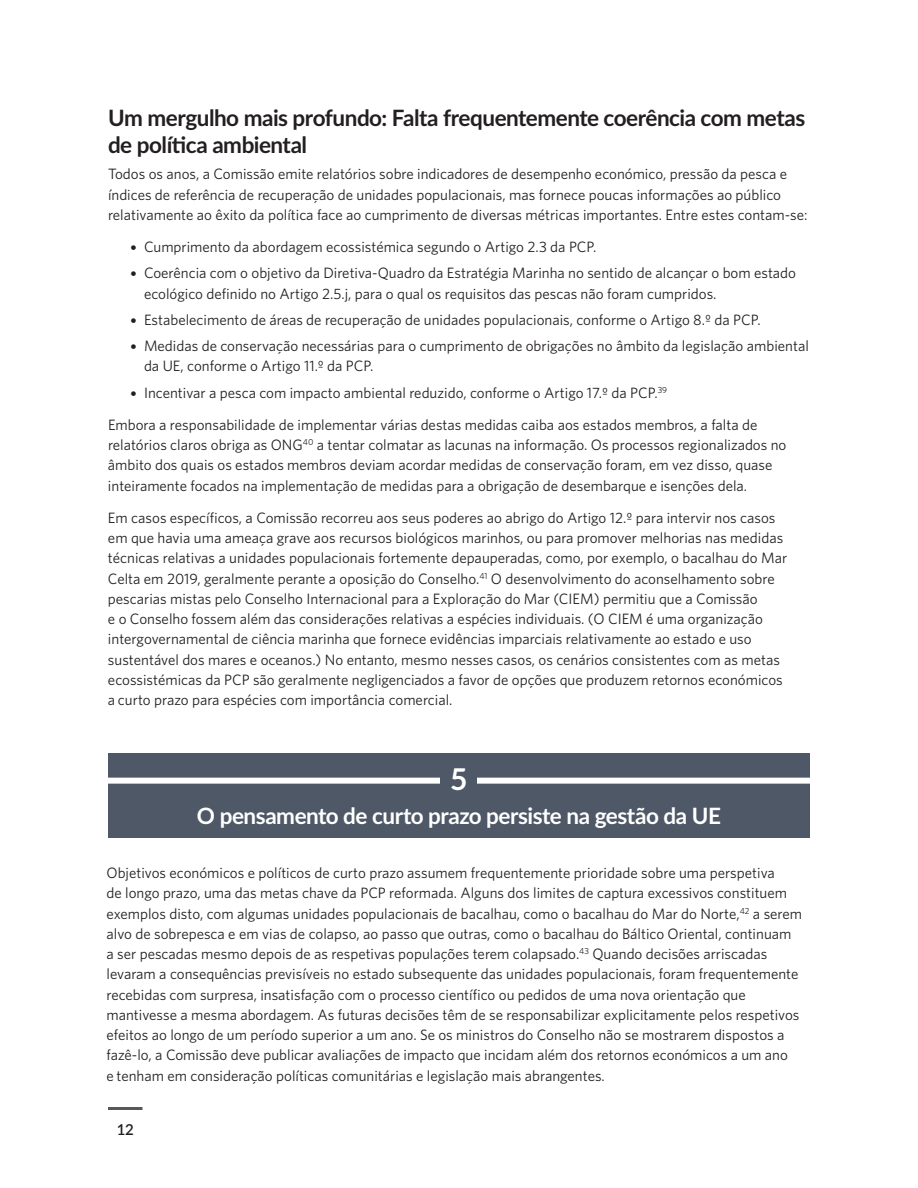
<style>
.page{position:relative;width:918px;height:1188px;background:#fff}
.page>*{position:absolute;margin:0;border:0;box-sizing:border-box;transform-origin:0 0}
.Pie_Chart_Label{font:700 30px "Lato";color:#fff}
.t1{font:700 22.5px/27px "Lato";letter-spacing:-.02em;color:#231f20}
.Body{font:700 22.5px "Lato";letter-spacing:-.02em;color:#fff}
.Body-2{font:15px/20.2px "Whitney";color:#231f20}
.t2{font:600 15px "Lato";color:#231f20}
.s1{font-family:"Museo Sans 500"}
</style>
<div class="page">
<hr style="left:108px;top:1107px;width:34px;height:3px;background:#57585a">
<div style="left:108px;top:754px;width:702px;height:84px;background:#4e5866"></div>
<div style="left:99px;top:778px;width:720px;height:6px;background:#fff"></div>
<div style="left:441px;top:763px;width:36px;height:33px;background:#4e5866"></div>
<h2 class="t1" style="left:108px;top:103px;width:699px">Um mergulho mais profundo: Falta frequentemente coerência com metas de política ambiental</h2>
<p class="Body-2" style="left:108px;top:164px;width:701px">Todos os anos, a Comissão emite relatórios sobre indicadores de desempenho económico, pressão da pesca e índices de referência de recuperação de unidades populacionais, mas fornece poucas informações ao público relativamente ao êxito da política face ao cumprimento de diversas métricas importantes. Entre estes contam-se:</p>
<p class="Body-2" style="left:130px;top:236px;width:468px"><span class="s1">•</span> Cumprimento da abordagem ecossistémica segundo o Artigo 2.3 da PCP.</p>
<p class="Body-2" style="left:144px;top:263px;width:654px;text-indent:-14px"><span class="s1">•</span> Coerência com o objetivo da Diretiva-Quadro da Estratégia Marinha no sentido de alcançar o bom estado ecológico definido no Artigo 2.5.j, para o qual os requisitos das pescas não foram cumpridos.</p>
<p class="Body-2" style="left:130px;top:309px;width:632px"><span class="s1">•</span> Estabelecimento de áreas de recuperação de unidades populacionais, conforme o Artigo 8.º da PCP.</p>
<p class="Body-2" style="left:144px;top:335px;width:666px;text-indent:-14px"><span class="s1">•</span> Medidas de conservação necessárias para o cumprimento de obrigações no âmbito da legislação ambiental da UE, conforme o Artigo 11.º da PCP.</p>
<p class="Body-2" style="left:130px;top:382px;width:538px"><span class="s1">•</span> Incentivar a pesca com impacto ambiental reduzido, conforme o Artigo 17.º da PCP.<sup>39</sup></p>
<p class="Body-2" style="left:108px;top:414px;width:680px">Embora a responsabilidade de implementar várias destas medidas caiba aos estados membros, a falta de relatórios claros obriga as ONG<sup>40</sup> a tentar colmatar as lacunas na informação. Os processos regionalizados no âmbito dos quais os estados membros deviam acordar medidas de conservação foram, em vez disso, quase inteiramente focados na implementação de medidas para a obrigação de desembarque e isenções dela.</p>
<p class="Body-2" style="left:108px;top:507px;width:681px">Em casos específicos, a Comissão recorreu aos seus poderes ao abrigo do Artigo 12.º para intervir nos casos em que havia uma ameaça grave aos recursos biológicos marinhos, ou para promover melhorias nas medidas técnicas relativas a unidades populacionais fortemente depauperadas, como, por exemplo, o bacalhau do Mar Celta em 2019, geralmente perante a oposição do Conselho.<sup>41</sup> O desenvolvimento do aconselhamento sobre pescarias mistas pelo Conselho Internacional para a Exploração do Mar (CIEM) permitiu que a Comissão<br>e o Conselho fossem além das considerações relativas a espécies individuais. (O CIEM é uma organização intergovernamental de ciência marinha que fornece evidências imparciais relativamente ao estado e uso sustentável dos mares e oceanos.) No entanto, mesmo nesses casos, os cenários consistentes com as metas ecossistémicas da PCP são geralmente negligenciados a favor de opções que produzem retornos económicos a curto prazo para espécies com importância comercial.</p>
<p class="Pie_Chart_Label" style="left:450px;top:757px;width:19px">5</p>
<p class="Body" style="left:197px;top:799px;width:525px">O pensamento de curto prazo persiste na gestão da UE</p>
<p class="Body-2" style="left:106px;top:862px;width:697px">Objetivos económicos e políticos de curto prazo assumem frequentemente prioridade sobre uma perspetiva<br>de longo prazo, uma das metas chave da PCP reformada. Alguns dos limites de captura excessivos constituem exemplos disto, com algumas unidades populacionais de bacalhau, como o bacalhau do Mar do Norte,<sup>42</sup> a serem alvo de sobrepesca e em vias de colapso, ao passo que outras, como o bacalhau do Báltico Oriental, continuam a ser pescadas mesmo depois de as respetivas populações terem colapsado.<sup>43</sup> Quando decisões arriscadas levaram a consequências previsíveis no estado subsequente das unidades populacionais, foram frequentemente recebidas com surpresa, insatisfação com o processo científico ou pedidos de uma nova orientação que mantivesse a mesma abordagem. As futuras decisões têm de se responsabilizar explicitamente pelos respetivos efeitos ao longo de um período superior a um ano. Se os ministros do Conselho não se mostrarem dispostos a fazê-lo, a Comissão deve publicar avaliações de impacto que incidam além dos retornos económicos a um ano<br>e tenham em consideração políticas comunitárias e legislação mais abrangentes.</p>
<p class="t2" style="left:117px;top:1119px;width:19px">12</p>
</div>
